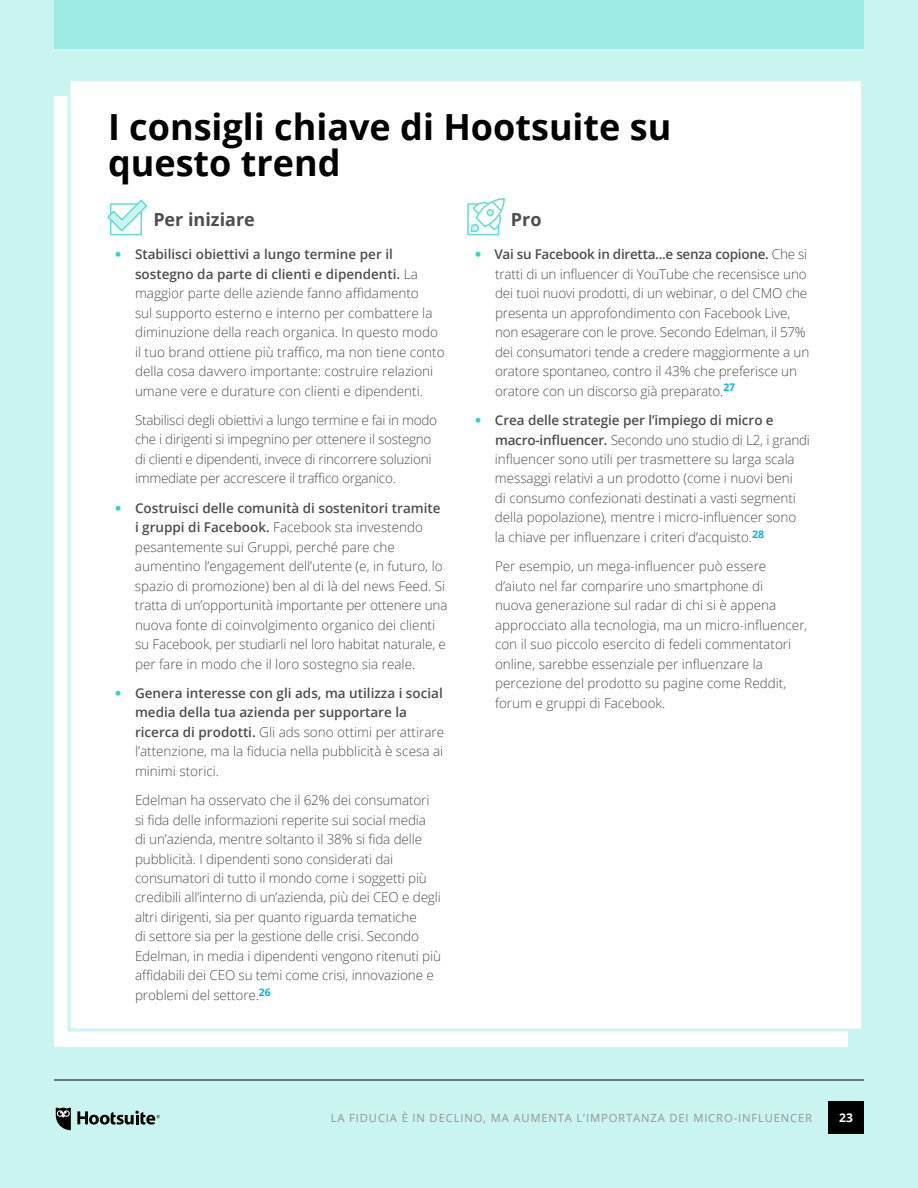
<style>
.page{position:relative;width:918px;height:1188px;background:#c9f4f0}
.page>*{position:absolute;margin:0;border:0;box-sizing:border-box;transform-origin:0 0}
.t1{font:700 36px/36px "Open Sans";color:#000}
.t2{font:700 18px "Open Sans";color:#4d4d4f}
.t3{font:300 13.5px/19.5px "Open Sans";letter-spacing:-.01em;color:#4d4d4f}
.t4{font:600 13.5px/19.5px "Open Sans";color:#4d4d4f}
.t5{font:700 12px "Open Sans";color:#fff}
.t6{font:11.25px "Open Sans";letter-spacing:.075em;color:#949494}
.s1{font-weight:600}
.s2{font-weight:300}
</style>
<div class="page">
<div style="left:54px;top:96px;width:794px;height:950px;background:#fff"></div>
<div style="left:68px;top:78px;width:796px;height:954px;background:#fff;border:3px solid #c9f4f0"></div>
<svg style="left:110px;top:233px;width:32px;height:2px"></svg>
<svg style="left:107px;top:199px;width:41px;height:34px"></svg>
<svg style="left:467px;top:203px;width:32px;height:32px"></svg>
<svg style="left:470px;top:198px;width:35px;height:35px"></svg>
<svg style="left:56px;top:1108px;width:15px;height:22px"></svg>
<svg style="left:77px;top:1111px;width:83px;height:14px"></svg>
<hr style="left:54px;top:1080px;width:810px;height:1px;background:#000">
<div style="left:54px;top:0;width:810px;height:49px;background:#9bebe3"></div>
<div style="left:828px;top:1101px;width:36px;height:33px;background:#000"></div>
<h1 class="t1" style="left:108px;top:108px;width:565px">I consigli chiave di Hootsuite su questo trend</h1>
<h2 class="t2" style="left:153px;top:207px;width:103px">Per iniziare</h2>
<p class="t3" style="left:135px;top:244px;width:311px"><span class="s1">Stabilisci obiettivi a lungo termine per il sostegno da parte di clienti e dipendenti.</span> La maggior parte delle aziende fanno affidamento<br>sul supporto esterno e interno per combattere la diminuzione della reach organica. In questo modo il tuo brand ottiene più traffico, ma non tiene conto della cosa davvero importante: costruire relazioni umane vere e durature con clienti e dipendenti.</p>
<p class="t3" style="left:135px;top:410px;width:304px">Stabilisci degli obiettivi a lungo termine e fai in modo che i dirigenti si impegnino per ottenere il sostegno di clienti e dipendenti, invece di rincorrere soluzioni immediate per accrescere il traffico organico.</p>
<p class="t3" style="left:135px;top:498px;width:314px"><span class="s1">Costruisci delle comunità di sostenitori tramite i gruppi di Facebook.</span> Facebook sta investendo pesantemente sui Gruppi, perché pare che aumentino l’engagement dell’utente (e, in futuro, lo spazio di promozione) ben al di là del news Feed. Si tratta di un’opportunità importante per ottenere una nuova fonte di coinvolgimento organico dei clienti su Facebook, per studiarli nel loro habitat naturale, e per fare in modo che il loro sostegno sia reale.</p>
<p class="t4" style="left:135px;top:683px;width:311px">Genera interesse con gli ads, ma utilizza i social media della tua azienda per supportare la ricerca di prodotti. <span class="s2">Gli ads sono ottimi per attirare l’attenzione, ma la fiducia nella pubblicità è scesa ai minimi storici.</span></p>
<p class="t3" style="left:135px;top:790px;width:308px">Edelman ha osservato che il 62% dei consumatori si fida delle informazioni reperite sui social media<br>di un’azienda, mentre soltanto il 38% si fida delle pubblicità. I dipendenti sono considerati dai consumatori di tutto il mondo come i soggetti più credibili all’interno di un’azienda, più dei CEO e degli altri dirigenti, sia per quanto riguarda tematiche<br>di settore sia per la gestione delle crisi. Secondo Edelman, in media i dipendenti vengono ritenuti più affidabili dei CEO su temi come crisi, innovazione e problemi del settore.<sup>26</sup></p>
<h2 class="t2" style="left:511px;top:207px;width:32px">Pro</h2>
<p class="t3" style="left:494px;top:244px;width:316px"><span class="s1">Vai su Facebook in diretta...e senza copione.</span> Che si tratti di un influencer di YouTube che recensisce uno dei tuoi nuovi prodotti, di un webinar, o del CMO che presenta un approfondimento con Facebook Live, non esagerare con le prove. Secondo Edelman, il 57% dei consumatori tende a credere maggiormente a un oratore spontaneo, contro il 43% che preferisce un oratore con un discorso già preparato.<sup>27</sup></p>
<p class="t3" style="left:495px;top:410px;width:317px"><span class="s1">Crea delle strategie per l’impiego di micro e macro-influencer.</span> Secondo uno studio di L2, i grandi influencer sono utili per trasmettere su larga scala messaggi relativi a un prodotto (come i nuovi beni<br>di consumo confezionati destinati a vasti segmenti della popolazione), mentre i micro-influencer sono<br>la chiave per influenzare i criteri d’acquisto.<sup>28</sup></p>
<p class="t3" style="left:495px;top:556px;width:314px">Per esempio, un mega-influencer può essere d’aiuto nel far comparire uno smartphone di<br>nuova generazione sul radar di chi si è appena approcciato alla tecnologia, ma un micro-influencer, con il suo piccolo esercito di fedeli commentatori online, sarebbe essenziale per influenzare la percezione del prodotto su pagine come Reddit, forum e gruppi di Facebook.</p>
<p class="t6" style="left:331px;top:1110px;width:287px">LA FI DUCIA È I N DECLI NO, MA AUM ENTA L’IM PORT</p>
<p class="t6" style="left:633px;top:1110px;width:59px">ANZA DEIMI</p>
<p class="t6" style="left:708px;top:1110px;width:103px">CRO-I NFLUENCER</p>
<p class="t5" style="left:839px;top:1109px;width:15px">23</p>
</div>
